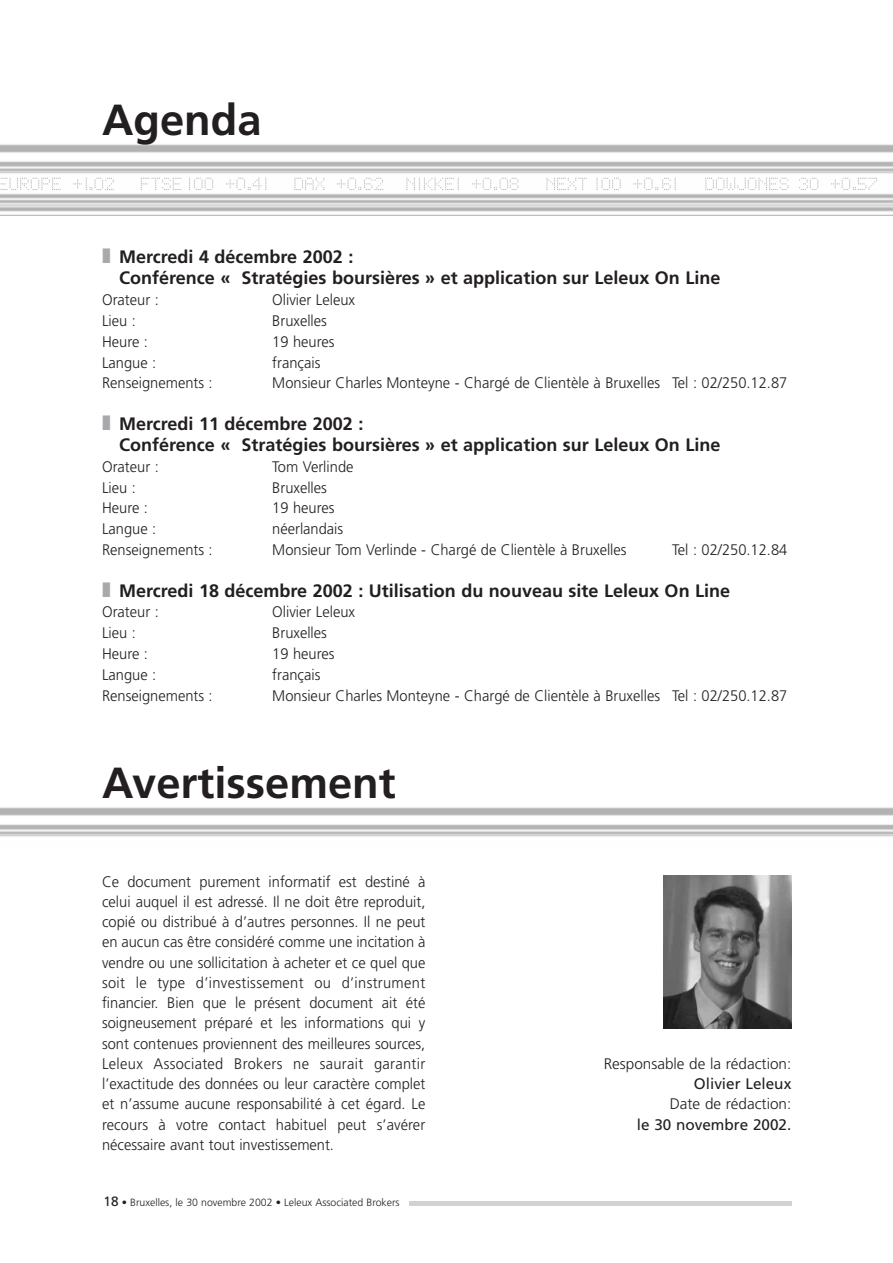
<style>
.page{position:relative;width:893px;height:1263px;background:#fff}
.page>*{position:absolute;margin:0;border:0;box-sizing:border-box;transform-origin:0 0}
.t1{font:700 43.5px "Frutiger";color:#231f20}
.t2{font:700 18px/21px "Frutiger";color:#231f20}
.t3{font:300 15.3px/20.2px "Frutiger";color:#231f20;text-align:justify;scale:.96 1}
.t4{font:300 15.3px "Frutiger";color:#231f20}
.t5{font:15.3px "Frutiger";color:#231f20}
.t6{font:300 10.5px "Frutiger";color:#231f20}
.s1{color:#a8a9ad}
.s2{font-weight:400;font-size:13.5px}
</style>
<div class="page">
<hr style="left:102px;top:1202px;width:689px;height:4px;background:#d1d2d4">
<div style="left:102px;top:1195px;width:306px;height:23px;background:#fff"></div>
<svg style="left:546px;top:178px;width:41px;height:12px"></svg>
<svg style="left:596px;top:178px;width:24px;height:12px"></svg>
<svg style="left:633px;top:178px;width:42px;height:12px"></svg>
<svg style="left:705px;top:178px;width:83px;height:12px"></svg>
<svg style="left:799px;top:178px;width:19px;height:12px"></svg>
<svg style="left:831px;top:178px;width:46px;height:12px"></svg>
<svg style="left:294px;top:178px;width:30px;height:12px"></svg>
<svg style="left:337px;top:178px;width:46px;height:12px"></svg>
<svg style="left:406px;top:178px;width:53px;height:12px"></svg>
<svg style="left:472px;top:178px;width:46px;height:12px"></svg>
<svg style="left:1px;top:178px;width:60px;height:12px"></svg>
<svg style="left:73px;top:178px;width:41px;height:12px"></svg>
<svg style="left:141px;top:178px;width:40px;height:12px"></svg>
<svg style="left:189px;top:178px;width:24px;height:12px"></svg>
<svg style="left:226px;top:178px;width:40px;height:12px"></svg>
<img style="left:663px;top:875px;width:128px;height:153px">
<h1 class="t1" style="left:102px;top:102px;width:161px">Agenda</h1>
<p class="t2" style="left:119px;top:248px;width:603px;text-indent:-17px"><span class="s1">❚</span> Mercredi 4 décembre 2002 :<br>Conférence « Stratégies boursières » et application sur Leleux On Line</p>
<p class="t3" style="left:102px;top:291px;width:61px">Orateur :</p>
<p class="t3" style="left:272px;top:291px;width:88px">Olivier Leleux</p>
<p class="t3" style="left:102px;top:312px;width:37px">Lieu :</p>
<p class="t3" style="left:272px;top:312px;width:58px">Bruxelles</p>
<p class="t3" style="left:102px;top:332px;width:49px">Heure :</p>
<p class="t3" style="left:272px;top:332px;width:66px">19 heures</p>
<p class="t3" style="left:102px;top:353px;width:58px">Langue :</p>
<p class="t3" style="left:272px;top:353px;width:52px">français</p>
<p class="t3" style="left:102px;top:374px;width:117px">Renseignements :</p>
<p class="t3" style="left:272px;top:374px;width:538px">Monsieur Charles Monteyne - Chargé de Clientèle à Bruxelles Tel : 02/250.12.87</p>
<p class="t2" style="left:119px;top:415px;width:603px;text-indent:-17px"><span class="s1">❚</span> Mercredi 11 décembre 2002 :<br>Conférence « Stratégies boursières » et application sur Leleux On Line</p>
<p class="t3" style="left:102px;top:458px;width:61px">Orateur :</p>
<p class="t3" style="left:272px;top:458px;width:86px">Tom Verlinde</p>
<p class="t3" style="left:102px;top:478px;width:37px">Lieu :</p>
<p class="t3" style="left:272px;top:478px;width:58px">Bruxelles</p>
<p class="t3" style="left:102px;top:499px;width:49px">Heure :</p>
<p class="t3" style="left:272px;top:499px;width:66px">19 heures</p>
<p class="t3" style="left:102px;top:520px;width:58px">Langue :</p>
<p class="t3" style="left:272px;top:520px;width:75px">néerlandais</p>
<p class="t3" style="left:102px;top:541px;width:117px">Renseignements :</p>
<p class="t3" style="left:272px;top:541px;width:370px">Monsieur Tom Verlinde - Chargé de Clientèle à Bruxelles</p>
<p class="t3" style="left:672px;top:541px;width:121px">Tel : 02/250.12.84</p>
<p class="t2" style="left:102px;top:581px;width:629px"><span class="s1">❚</span> Mercredi 18 décembre 2002 : Utilisation du nouveau site Leleux On Line</p>
<p class="t3" style="left:102px;top:603px;width:61px">Orateur :</p>
<p class="t3" style="left:272px;top:603px;width:88px">Olivier Leleux</p>
<p class="t3" style="left:102px;top:624px;width:37px">Lieu :</p>
<p class="t3" style="left:272px;top:624px;width:58px">Bruxelles</p>
<p class="t3" style="left:102px;top:645px;width:49px">Heure :</p>
<p class="t3" style="left:272px;top:645px;width:66px">19 heures</p>
<p class="t3" style="left:102px;top:666px;width:58px">Langue :</p>
<p class="t3" style="left:272px;top:666px;width:52px">français</p>
<p class="t3" style="left:102px;top:686px;width:117px">Renseignements :</p>
<p class="t3" style="left:272px;top:686px;width:538px">Monsieur Charles Monteyne - Chargé de Clientèle à Bruxelles Tel : 02/250.12.87</p>
<h1 class="t1" style="left:102px;top:765px;width:295px">Avertissement</h1>
<p class="t3" style="left:102px;top:872px;width:338px">Ce document purement informatif est destiné à celui auquel il est adressé. Il ne doit être reproduit, copié ou distribué à d’autres personnes. Il ne peut en aucun cas être considéré comme une incitation à vendre ou une sollicitation à acheter et ce quel que soit le type d’investissement ou d’instrument financier. Bien que le présent document ait été soigneusement préparé et les informations qui y sont contenues proviennent des meilleures sources, Leleux Associated Brokers ne saurait garantir l’exactitude des données ou leur caractère complet et n’assume aucune responsabilité à cet égard. Le recours à votre contact habituel peut s’avérer nécessaire avant tout investissement.</p>
<p class="t6" style="left:104px;top:1199px;width:297px"><span class="s2">18</span> • Bruxelles, le 30 novembre 2002 • Leleux Associated Brokers</p>
<p class="t4" style="left:603px;top:1057px;width:189px">Responsable de la rédaction:</p>
<p class="t5" style="left:694px;top:1078px;width:99px">Olivier Leleux</p>
<p class="t4" style="left:669px;top:1098px;width:123px">Date de rédaction:</p>
<p class="t5" style="left:637px;top:1118px;width:156px">le 30 novembre 2002.</p>
</div>
